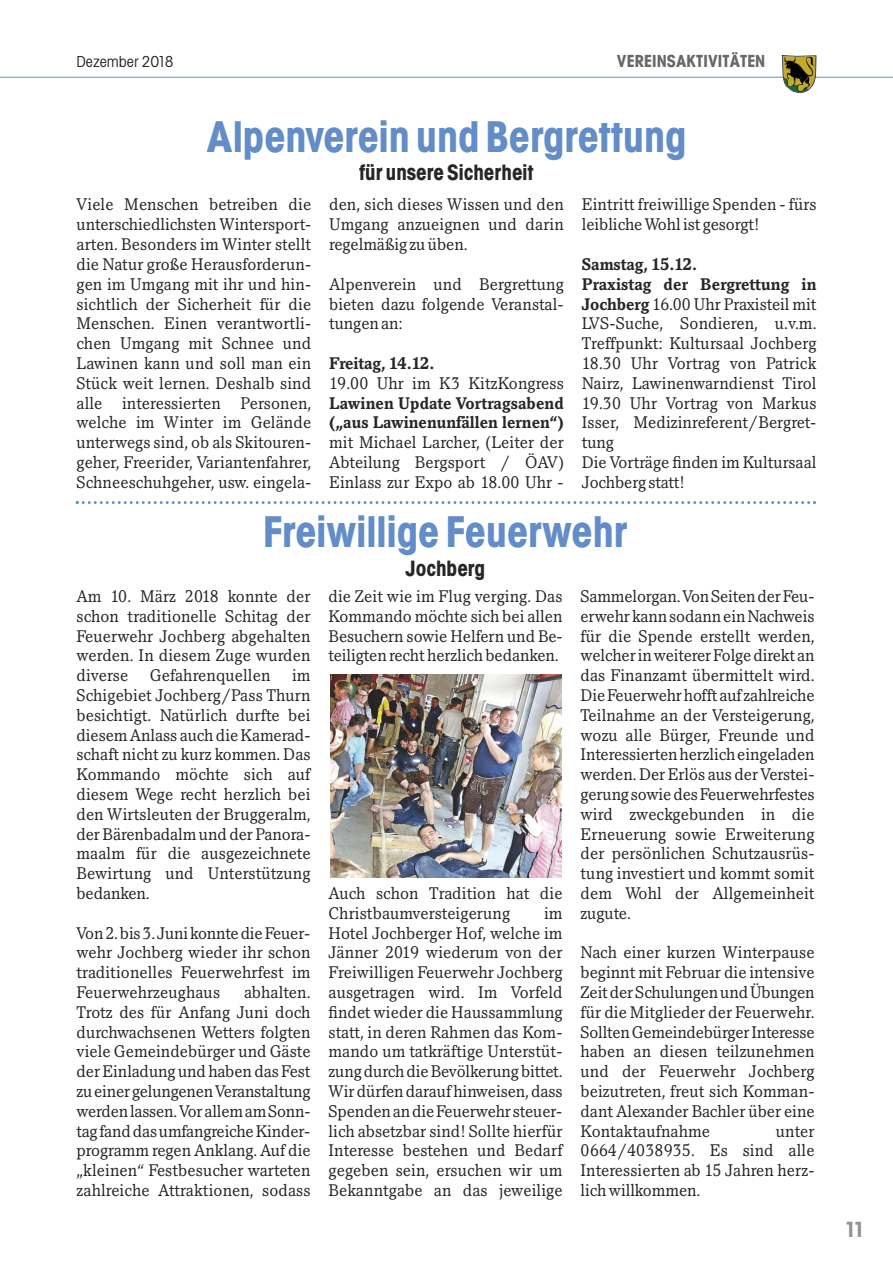
<style>
.page{position:relative;width:893px;height:1263px;background:#fff}
.page>*{position:absolute;margin:0;border:0;box-sizing:border-box;transform-origin:0 0}
.t1{font:42px "Avant Garde SB Bol Con";color:#628dc9}
.t2{font:21px "Avant Garde SB Bol Con";color:#272627}
.t3{font:21px "Avant Garde SB Bol Con";color:#939393}
.t4{font:16.5px/19.8px "Pacella SB";letter-spacing:.01em;color:#272627;text-align:justify}
.t5{font:700 16.5px/19.8px "Pacella SB";letter-spacing:.005em;color:#272627}
.t6{font:16.5px "Avant Garde SB Bol Con";letter-spacing:.015em;color:#686768}
.t7{font:700 16.5px "Pacella SB";letter-spacing:-.02em;color:#272627}
.t8{font:condensed 15px "Avant Garde SB";color:#272627}
.s1{font-weight:700}
</style>
<div class="page">
<hr style="left:0;top:77px;width:893px;height:1px;background:#628dc9">
<svg style="left:76px;top:501px;width:740px;height:3px"></svg>
<img style="left:330px;top:674px;width:231px;height:204px">
<svg style="left:782px;top:55px;width:34px;height:38px"></svg>
<p class="t8" style="left:77px;top:53px;width:99px">Dezember 2018</p>
<p class="t6" style="left:617px;top:51px;width:150px">VEREINSAKTIVITÄTEN</p>
<h1 class="t1" style="left:206px;top:113px;width:481px">Alpenverein und Bergrettung</h1>
<p class="t2" style="left:359px;top:161px;width:176px">für unsere Sicherheit</p>
<p class="t4" style="left:76px;top:195px;width:236px">Viele Menschen betreiben die unterschiedlichsten Wintersport&shy;arten. Besonders im Winter stellt die Natur große Herausforderun&shy;gen im Umgang mit ihr und hin&shy;sichtlich der Sicherheit für die Menschen. Einen verantwortli&shy;chen Umgang mit Schnee und Lawinen kann und soll man ein Stück weit lernen. Deshalb sind alle interessierten Personen, welche im Winter im Gelände unterwegs sind, ob als Skitouren&shy;geher, Freerider, Variantenfahrer, Schneeschuhgeher, usw. eingela-</p>
<p class="t4" style="left:329px;top:195px;width:236px">den, sich dieses Wissen und den Umgang anzueignen und darin regelmäßig zu üben.</p>
<p class="t4" style="left:329px;top:274px;width:236px">Alpenverein und Bergrettung bieten dazu folgende Veranstal&shy;tungen an:</p>
<p class="t7" style="left:329px;top:354px;width:107px">Freitag, 14.12.</p>
<p class="t4" style="left:329px;top:373px;width:236px">19.00 Uhr im K3 KitzKongress</p>
<p class="t5" style="left:329px;top:393px;width:236px">Lawinen Update Vortragsabend („aus Lawinenunfällen lernen“)</p>
<p class="t4" style="left:329px;top:432px;width:236px">mit Michael Larcher, (Leiter der Abteilung Bergsport / ÖAV)<br>Einlass zur Expo ab 18.00 Uhr -</p>
<p class="t4" style="left:582px;top:195px;width:236px">Eintritt freiwillige Spenden - fürs leiblicheWohl ist gesorgt!</p>
<p class="t4" style="left:582px;top:254px;width:236px;text-align:left"><span class="s1">Samstag, 15.12.<br>Praxistag der Bergrettung in<br>Jochberg</span> 16.00 Uhr Praxisteil mit<br>LVS-Suche, Sondieren, u.v.m.<br>Treffpunkt: Kultursaal Jochberg<br>18.30 Uhr Vortrag von Patrick<br>Nairz, Lawinenwarndienst Tirol<br>19.30 Uhr Vortrag von Markus<br>Isser, Medizinreferent/Bergret&shy;tung<br>Die Vorträge finden im Kultursaal<br>Jochberg statt!</p>
<h1 class="t1" style="left:263px;top:508px;width:366px">Freiwillige Feuerwehr</h1>
<p class="t2" style="left:406px;top:556px;width:81px">Jochberg</p>
<p class="t4" style="left:76px;top:586px;width:235px">Am 10. März 2018 konnte der schon traditionelle Schitag der Feuerwehr Jochberg abgehalten werden. In diesem Zuge wurden diverse</p>
<p class="t4" style="left:150px;top:665px;width:122px">Gefahrenquellen</p>
<p class="t4" style="left:76px;top:665px;width:235px;text-indent:216px">im Schigebiet Jochberg/Pass Thurn besichtigt. Natürlich durfte bei diesem Anlass auch die Kamerad&shy;schaft nicht zu kurz kommen. Das Kommando möchte sich auf diesem Wege recht herzlich bei den Wirtsleuten der Bruggeralm, derBärenbadalm und der Panora&shy;maalm für die ausgezeichnete Bewirtung und Unterstützung bedanken.</p>
<p class="t4" style="left:76px;top:923px;width:235px">Von2.bis3.JunikonntedieFeuer&shy;wehr Jochberg wieder ihr schon traditionelles Feuerwehrfest im Feuerwehrzeughaus</p>
<p class="t4" style="left:77px;top:982px;width:236px;text-indent:167px">abhalten.<br>Trotz des für Anfang Juni doch durchwachsenen Wetters folgten viele Gemeindebürger und Gäste derEinladung und haben dasFest zueinergelungenenVeranstaltung werdenlassen.VorallemamSonn&shy;tagfanddasumfangreicheKinder&shy;programm regen Anklang. Auf die „kleinen“ Festbesucher warteten zahlreiche Attraktionen, sodass</p>
<p class="t4" style="left:329px;top:586px;width:235px">die Zeit wie im Flug verging. Das Kommando möchte sich bei allen Besuchern sowie Helfern und Be&shy;teiligten recht herzlich bedanken.</p>
<p class="t4" style="left:329px;top:883px;width:235px">Auch schon Tradition hat die<br>Christbaumversteigerung</p>
<p class="t4" style="left:329px;top:903px;width:235px;text-indent:216px">im Hotel Jochberger Hof, welche im Jänner 2019 wiederum von der Freiwilligen Feuerwehr Jochberg ausgetragen wird. Im Vorfeld findet wieder die Haussammlung statt, in deren Rahmen das Kom&shy;mando um tatkräftige Unterstüt&shy;zungdurchdieBevölkerungbittet.<br>Wirdürfendaraufhinweisen,dass SpendenandieFeuerwehr steuer&shy;lich absetzbar sind! Sollte hierfür Interesse bestehen und Bedarf gegeben sein, ersuchen wir um Bekanntgabe an das jeweilige</p>
<p class="t4" style="left:580px;top:586px;width:235px">Sammelorgan.VonSeitenderFeu&shy;erwehrkannsodanneinNachweis für die Spende erstellt werden, welcherinweitererFolgedirekt an das Finanzamt übermittelt wird.<br>DieFeuerwehrhofftauf zahlreiche Teilnahme an der Versteigerung, wozu alle Bürger, Freunde und Interessiertenherzlicheingeladen werden. Der Erlös aus der Verstei&shy;gerungsowiedesFeuerwehrfestes wird zweckgebunden in die Erneuerung sowie Erweiterung der persönlichen Schutzausrüs&shy;tung investiert und kommt somit dem Wohl der Allgemeinheit zugute.</p>
<p class="t4" style="left:580px;top:943px;width:235px">Nach einer kurzen Winterpause beginnt mit Februar die intensive ZeitderSchulungenundÜbungen für die Mitglieder der Feuerwehr.<br>SolltenGemeindebürgerInteresse haben an diesen teilzunehmen und der Feuerwehr Jochberg beizutreten, freut sich Komman&shy;dant Alexander Bachler über eine Kontaktaufnahme</p>
<p class="t4" style="left:580px;top:1121px;width:235px;text-indent:195px">unter 0664/4038935. Es sind alle Interessierten ab 15 Jahren herz&shy;lichwillkommen.</p>
<p class="t3" style="left:845px;top:1217px;width:22px">11</p>
</div>
